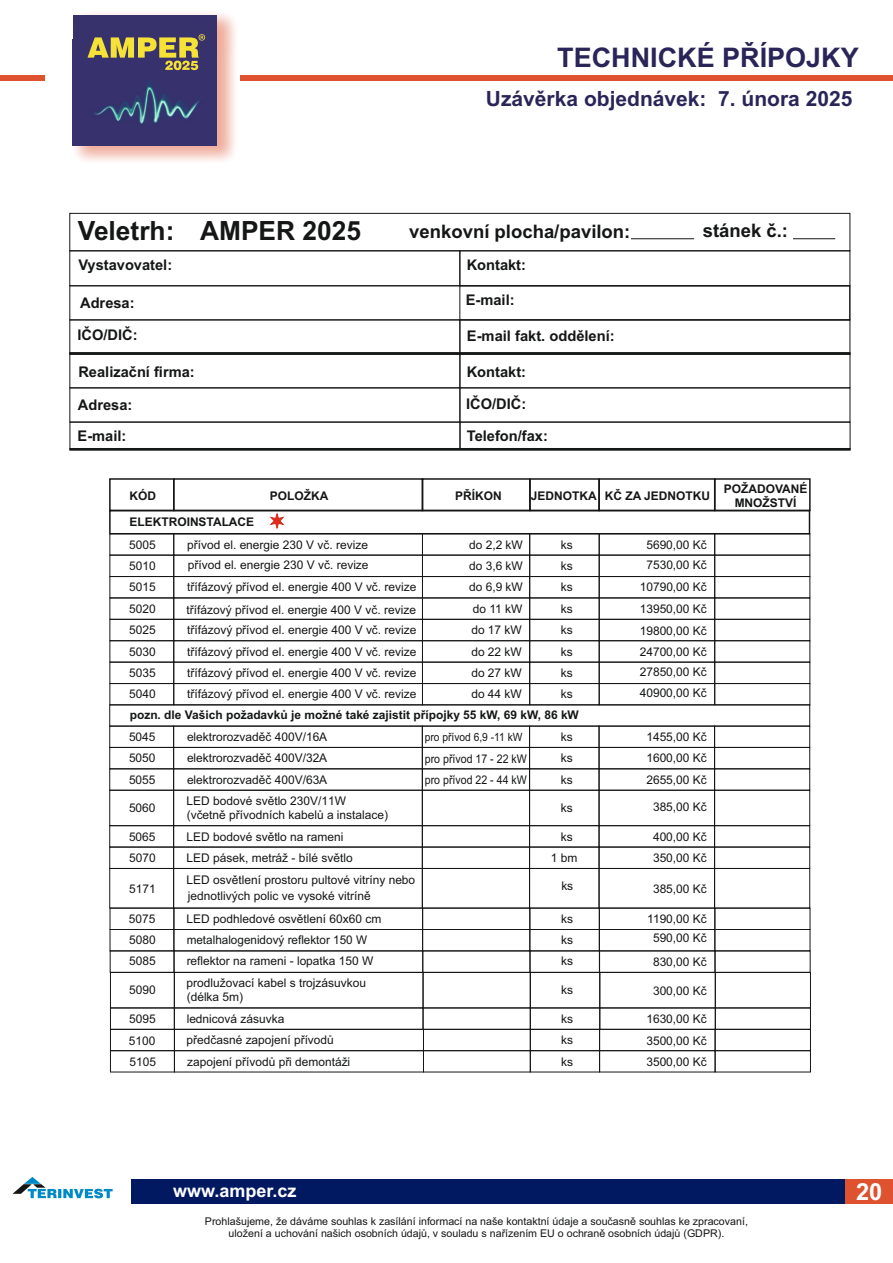
<style>
.page{position:relative;width:893px;height:1263px;background:#fff}
.page>*{position:absolute;margin:0;border:0;box-sizing:border-box;transform-origin:0 0}
.t1{font:700 27px "Arial";color:#292558}
.t2{font:700 26.55px "Arial";color:#151616}
.t3{font:700 23.55px "Arial";color:#fff}
.t4{font:700 21px "Arial";color:#292558}
.t5{font:700 18.6px "Arial";color:#151616}
.t6{font:700 18px "Arial";color:#fff}
.t7{font:700 14.7px "Arial";color:#151616}
.t8{font:12px/21.5px "Arial";color:#151616}
.t9{font:700 12px/26.4px "Arial";color:#151616}
.t10{font:12px "Arial";color:#151616;scale:.89 1}
.t11{font:11.4px "Arial";color:#151616;scale:.9 1}
.t12{font:10.65px/11.9px "Arial";color:#151616;text-align:center}
</style>
<div class="page">
<div style="left:70px;top:286px;width:780px;height:34px;border:1px solid #151616"></div>
<div style="left:70px;top:251px;width:390px;height:35px;border:1px solid #151616"></div>
<div style="left:460px;top:251px;width:390px;height:35px;border:1px solid #151616"></div>
<svg style="left:69px;top:213px;width:781px;height:38px"></svg>
<div style="left:70px;top:422px;width:390px;height:28px;border:1px solid #151616"></div>
<div style="left:460px;top:422px;width:390px;height:28px;border:1px solid #151616"></div>
<div style="left:460px;top:320px;width:390px;height:34px;border:1px solid #151616"></div>
<div style="left:70px;top:353px;width:390px;height:35px;border:1px solid #151616"></div>
<div style="left:460px;top:353px;width:390px;height:35px;border:1px solid #151616"></div>
<svg style="left:69px;top:352px;width:781px;height:3px"></svg>
<hr style="left:793px;top:238px;width:42px;height:1px;background:#151616">
<hr style="left:631px;top:238px;width:63px;height:1px;background:#151616">
<div style="left:460px;top:286px;width:390px;height:34px;border:1px solid #151616"></div>
<div style="left:131px;top:1179px;width:761px;height:25px;background:#011961"></div>
<svg style="left:13px;top:1177px;width:100px;height:21px"></svg>
<div style="left:845px;top:1179px;width:47px;height:25px;background:#de5230"></div>
<div style="left:241px;top:75px;width:652px;height:6px;background:#de5230"></div>
<div style="left:0;top:75px;width:45px;height:6px;background:#de5230"></div>
<svg style="left:109px;top:478px;width:702px;height:594px"></svg>
<div style="left:63px;top:4px;width:183px;height:169px;background:#de5230;opacity:.49"></div>
<img style="left:73px;top:48px;width:144px;height:97px">
<div style="left:73px;top:15px;width:144px;height:33px;background:#37316c"></div>
<svg style="left:87px;top:34px;width:118px;height:36px"></svg>
<h1 class="t1" style="left:557px;top:47px;width:303px">TECHNICKÉ PŘÍPOJKY</h1>
<h3 class="t4" style="left:486px;top:90px;width:368px">Uzávěrka objednávek: 7. února 2025</h3>
<h2 class="t2" style="left:78px;top:220px;width:285px">Veletrh: AMPER 2025</h2>
<p class="t7" style="left:78px;top:259px;width:95px">Vystavovatel:</p>
<p class="t7" style="left:467px;top:259px;width:61px">Kontakt:</p>
<h3 class="t5" style="left:409px;top:224px;width:223px">venkovní plocha/pavilon:</h3>
<h3 class="t5" style="left:703px;top:224px;width:87px">stánek č.:</h3>
<p class="t7" style="left:80px;top:297px;width:56px">Adresa:</p>
<p class="t7" style="left:78px;top:329px;width:62px">IČO/DIČ:</p>
<p class="t7" style="left:466px;top:294px;width:50px">E-mail:</p>
<p class="t7" style="left:467px;top:331px;width:149px">E-mail fakt. oddělení:</p>
<p class="t7" style="left:78px;top:366px;width:118px">Realizační firma:</p>
<p class="t7" style="left:467px;top:367px;width:61px">Kontakt:</p>
<p class="t7" style="left:78px;top:399px;width:56px">Adresa:</p>
<p class="t7" style="left:466px;top:398px;width:62px">IČO/DIČ:</p>
<p class="t7" style="left:78px;top:430px;width:50px">E-mail:</p>
<p class="t7" style="left:467px;top:430px;width:83px">Telefon/fax:</p>
<p class="t9" style="left:130px;top:484px;width:126px">KÓD<br>ELEKTROINSTALACE</p>
<p class="t9" style="left:270px;top:484px;width:60px">POLOŽKA</p>
<p class="t9" style="left:455px;top:484px;width:48px">PŘÍKON</p>
<p class="t9" style="left:531px;top:484px;width:181px">JEDNOTKA KČ ZA JEDNOTKU</p>
<p class="t9" style="left:724px;top:484px;width:85px;line-height:13.4px;text-align:center">POŽADOVANÉ<br>MNOŽSTVÍ</p>
<p class="t8" style="left:129px;top:535px;width:28px">5005</p>
<p class="t8" style="left:129px;top:578px;width:28px">5015</p>
<p class="t8" style="left:129px;top:620px;width:28px">5025<br>5030</p>
<p class="t8" style="left:129px;top:685px;width:28px">5040</p>
<p class="t8" style="left:129px;top:727px;width:28px">5045<br>5050</p>
<p class="t8" style="left:187px;top:535px;width:182px">přívod el. energie 230 V vč. revize</p>
<p class="t8" style="left:187px;top:578px;width:231px">třífázový přívod el. energie 400 V vč. revize</p>
<p class="t8" style="left:187px;top:620px;width:231px">třífázový přívod el. energie 400 V vč. revize třífázový přívod el. energie 400 V vč. revize</p>
<p class="t8" style="left:187px;top:685px;width:231px">třífázový přívod el. energie 400 V vč. revize</p>
<p class="t8" style="left:187px;top:727px;width:142px">elektrorozvaděč 400V/16A elektrorozvaděč 400V/32A</p>
<p class="t8" style="left:646px;top:535px;width:62px">5690,00 Kč</p>
<p class="t8" style="left:640px;top:576px;width:69px;line-height:22.2px">10790,00 Kč<br>13950,00 Kč</p>
<p class="t8" style="left:469px;top:535px;width:55px">do 2,2 kW</p>
<p class="t8" style="left:469px;top:578px;width:55px;text-align:justify">do 6,9 kW do 11 kW do 17 kW do 22 kW</p>
<p class="t8" style="left:471px;top:685px;width:52px">do 44 kW</p>
<p class="t11" style="left:425px;top:732px;width:110px">pro přívod 6,9 -11 kW</p>
<p class="t10" style="left:425px;top:754px;width:116px">pro přívod 17 - 22 kW</p>
<p class="t8" style="left:561px;top:535px;width:13px">ks</p>
<p class="t8" style="left:561px;top:578px;width:13px;text-align:justify">ks ks ks ks</p>
<p class="t8" style="left:561px;top:685px;width:13px">ks</p>
<p class="t8" style="left:561px;top:727px;width:13px">ks ks</p>
<p class="t8" style="left:129px;top:556px;width:28px">5010</p>
<p class="t8" style="left:188px;top:556px;width:182px">přívod el. energie 230 V vč. revize</p>
<p class="t8" style="left:469px;top:556px;width:55px">do 3,6 kW</p>
<p class="t8" style="left:561px;top:556px;width:13px">ks</p>
<p class="t8" style="left:646px;top:555px;width:62px">7530,00 Kč</p>
<p class="t8" style="left:129px;top:599px;width:28px">5020</p>
<p class="t8" style="left:187px;top:600px;width:231px">třífázový přívod el. energie 400 V vč. revize</p>
<p class="t8" style="left:640px;top:622px;width:69px;line-height:20.2px">19800,00 Kč<br>24700,00 Kč</p>
<p class="t8" style="left:129px;top:663px;width:28px">5035</p>
<p class="t8" style="left:187px;top:663px;width:231px">třífázový přívod el. energie 400 V vč. revize</p>
<p class="t8" style="left:471px;top:663px;width:52px">do 27 kW</p>
<p class="t8" style="left:561px;top:663px;width:13px">ks</p>
<p class="t8" style="left:640px;top:662px;width:69px">27850,00 Kč</p>
<p class="t9" style="left:130px;top:703px;width:451px">pozn. dle Vašich požadavků je možné také zajistit přípojky 55 kW, 69 kW, 86 kW</p>
<p class="t8" style="left:640px;top:683px;width:69px">40900,00 Kč</p>
<p class="t8" style="left:646px;top:727px;width:62px">1455,00 Kč<br>1600,00 Kč</p>
<p class="t8" style="left:129px;top:770px;width:28px">5055</p>
<p class="t8" style="left:187px;top:770px;width:142px">elektrorozvaděč 400V/63A</p>
<p class="t10" style="left:425px;top:776px;width:116px">pro přívod 22 - 44 kW</p>
<p class="t8" style="left:561px;top:770px;width:13px">ks</p>
<p class="t8" style="left:646px;top:770px;width:62px">2655,00 Kč</p>
<p class="t8" style="left:129px;top:798px;width:28px">5060</p>
<p class="t8" style="left:187px;top:795px;width:203px;line-height:13.4px">LED bodové světlo 230V/11W (včetně přívodních kabelů a instalace)</p>
<p class="t8" style="left:561px;top:798px;width:13px">ks</p>
<p class="t8" style="left:653px;top:797px;width:55px">385,00 Kč</p>
<p class="t8" style="left:129px;top:827px;width:28px">5065</p>
<p class="t8" style="left:187px;top:827px;width:158px">LED bodové světlo na rameni</p>
<p class="t8" style="left:561px;top:827px;width:13px">ks</p>
<p class="t8" style="left:653px;top:827px;width:55px">400,00 Kč</p>
<p class="t8" style="left:129px;top:848px;width:28px">5070</p>
<p class="t8" style="left:187px;top:848px;width:168px">LED pásek, metráž - bílé světlo</p>
<p class="t8" style="left:551px;top:848px;width:28px">1 bm</p>
<p class="t8" style="left:653px;top:848px;width:55px">350,00 Kč</p>
<p class="t8" style="left:129px;top:879px;width:28px">5171</p>
<p class="t8" style="left:187px;top:872px;width:230px;line-height:16.6px">LED osvětlení prostoru pultové vitríny nebo jednotlivých polic ve vysoké vitríně</p>
<p class="t8" style="left:561px;top:876px;width:13px">ks</p>
<p class="t8" style="left:653px;top:879px;width:55px">385,00 Kč</p>
<p class="t8" style="left:129px;top:909px;width:28px">5075</p>
<p class="t8" style="left:187px;top:909px;width:196px">LED podhledové osvětlení 60x60 cm</p>
<p class="t8" style="left:561px;top:909px;width:13px">ks</p>
<p class="t8" style="left:647px;top:909px;width:61px">1190,00 Kč</p>
<p class="t8" style="left:129px;top:930px;width:28px">5080</p>
<p class="t8" style="left:187px;top:930px;width:182px">metalhalogenidový reflektor 150 W</p>
<p class="t8" style="left:561px;top:930px;width:13px">ks</p>
<p class="t8" style="left:653px;top:928px;width:55px">590,00 Kč</p>
<p class="t8" style="left:129px;top:951px;width:28px">5085</p>
<p class="t8" style="left:187px;top:951px;width:188px">reflektor na rameni - lopatka 150 W</p>
<p class="t8" style="left:561px;top:951px;width:13px">ks</p>
<p class="t8" style="left:653px;top:952px;width:55px">830,00 Kč</p>
<p class="t8" style="left:129px;top:980px;width:28px">5090</p>
<p class="t8" style="left:187px;top:978px;width:181px;line-height:13.4px">prodlužovací kabel s trojzásuvkou (délka 5m)</p>
<p class="t8" style="left:561px;top:980px;width:13px">ks</p>
<p class="t8" style="left:653px;top:981px;width:55px">300,00 Kč</p>
<p class="t8" style="left:129px;top:1009px;width:28px">5095</p>
<p class="t8" style="left:187px;top:1009px;width:99px">lednicová zásuvka</p>
<p class="t8" style="left:561px;top:1009px;width:13px">ks</p>
<p class="t8" style="left:646px;top:1009px;width:62px">1630,00 Kč</p>
<p class="t8" style="left:129px;top:1031px;width:28px">5100</p>
<p class="t8" style="left:187px;top:1030px;width:149px">předčasné zapojení přívodů</p>
<p class="t8" style="left:561px;top:1030px;width:13px">ks</p>
<p class="t8" style="left:129px;top:1052px;width:28px">5105</p>
<p class="t8" style="left:187px;top:1052px;width:165px">zapojení přívodů při demontáži</p>
<p class="t8" style="left:561px;top:1052px;width:13px">ks</p>
<p class="t8" style="left:646px;top:1031px;width:62px">3500,00 Kč<br>3500,00 Kč</p>
<h3 class="t6" style="left:173px;top:1183px;width:125px">www.amper.cz</h3>
<p class="t12" style="left:205px;top:1216px;width:544px">Prohlašujeme, že dáváme souhlas k zasílání informací na naše kontaktní údaje a současně souhlas ke zpracovaní, uložení a uchování našich osobních údajů, v souladu s nařízením EU o ochraně osobních údajů (GDPR).</p>
<h3 class="t3" style="left:856px;top:1183px;width:28px">20</h3>
</div>
